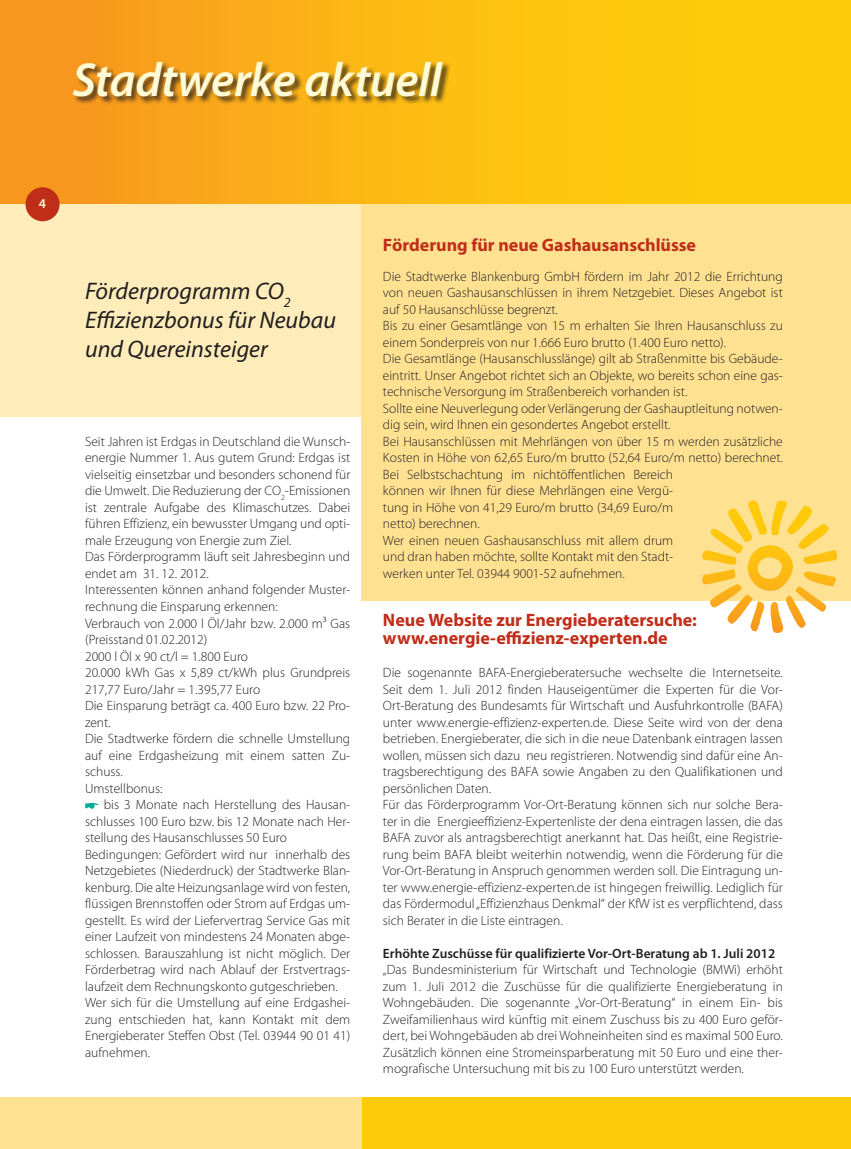
<style>
.page{position:relative;width:851px;height:1149px;background:#fff}
.page>*{position:absolute;margin:0;border:0;box-sizing:border-box;transform-origin:0 0}
.t1{font:italic 600 48px "Myriad Pro";letter-spacing:-.01em;color:#fffbd6}
.t2{font:italic 24px/28.8px "Myriad Pro";color:#231f20}
.t3{font:700 18px/18px "Myriad Pro";letter-spacing:-.005em;color:#c02d19}
.t4{font:300 13.5px/16.5px "Myriad Pro";color:#231f20}
.t5{font:600 13.5px "Myriad Pro";color:#231f20}
.t6{font:600 13.5px "Myriad Pro";color:#fffbd6}
</style>
<div class="page">
<div style="left:0;top:0;width:850px;height:213px;background:linear-gradient(to right,#f7991f,#ffd507)"></div>
<div style="left:0;top:204px;width:850px;height:213px;background:#feedbb"></div>
<div style="left:26px;top:187px;width:34px;height:34px;background:#c02d19;border-radius:50%"></div>
<div style="left:72px;top:61px;width:378px;height:44px;background:#231f20;opacity:.75"></div>
<div style="left:0;top:1097px;width:850px;height:51px;background:#feca0a"></div>
<div style="left:0;top:1097px;width:361px;height:51px;background:#ffe192"></div>
<div style="left:361px;top:204px;width:489px;height:397px;background:#ffe192"></div>
<h1 class="t1" style="left:72px;top:49px;width:371px">Stadtwerke aktuell</h1>
<p class="t6" style="left:39px;top:194px;width:9px">4</p>
<h2 class="t2" style="left:85px;top:276px;width:252px">Förderprogramm CO<sub>2<br></sub>Effizienzbonus für Neubau und Quereinsteiger</h2>
<p class="t4" style="left:85px;top:433px;width:267px">Seit Jahren ist Erdgas in Deutschland die Wunsch&shy;energie Nummer 1. Aus gutem Grund: Erdgas ist vielseitig einsetzbar und besonders schonend für die Umwelt. Die Reduzierung der CO<sub>2</sub>-Emissionen ist zentrale Aufgabe des Klimaschutzes. Dabei führen Effizienz, ein bewusster Umgang und opti&shy;male Erzeugung von Energie zum Ziel.<br>Das Förderprogramm läuft seit Jahresbeginn und endet am 31. 12. 2012.<br>Interessenten können anhand folgender Muster&shy;rechnung die Einsparung erkennen:<br>Verbrauch von 2.000 l Öl/Jahr bzw. 2.000 m³ Gas (Preisstand 01.02.2012)<br>2000 l Öl x 90 ct/l = 1.800 Euro<br>20.000 kWh Gas x 5,89 ct/kWh plus Grundpreis 217,77 Euro/Jahr = 1.395,77 Euro<br>Die Einsparung beträgt ca. 400 Euro bzw. 22 Pro&shy;zent.<br>Die Stadtwerke fördern die schnelle Umstellung auf eine Erdgasheizung mit einem satten Zu&shy;schuss.<br>Umstellbonus:</p>
<p class="t4" style="left:85px;top:796px;width:267px;text-indent:19px">bis 3 Monate nach Herstellung des Hausan&shy;schlusses 100 Euro bzw. bis 12 Monate nach Her&shy;stellung des Hausanschlusses 50 Euro Bedingungen: Gefördert wird nur innerhalb des Netzgebietes (Niederdruck) der Stadtwerke Blan&shy;kenburg. Die alte Heizungsanlage wird von festen, flüssigen Brennstoffen oder Strom auf Erdgas um&shy;gestellt. Es wird der Liefervertrag Service Gas mit einer Laufzeit von mindestens 24 Monaten abge&shy;schlossen. Barauszahlung ist nicht möglich. Der Förderbetrag wird nach Ablauf der Erstvertrags&shy;laufzeit dem Rechnungskonto gutgeschrieben.<br>Wer sich für die Umstellung auf eine Erdgashei&shy;zung entschieden hat, kann Kontakt mit dem Energieberater Steffen Obst (Tel. 03944 90 01 41) aufnehmen.</p>
<h3 class="t3" style="left:383px;top:235px;width:314px">Förderung für neue Gashausanschlüsse</h3>
<p class="t4" style="left:383px;top:268px;width:401px">Die Stadtwerke Blankenburg GmbH fördern im Jahr 2012 die Errichtung von neuen Gashausanschlüssen in ihrem Netzgebiet. Dieses Angebot ist auf 50 Hausanschlüsse begrenzt.<br>Bis zu einer Gesamtlänge von 15 m erhalten Sie Ihren Hausanschluss zu einem Sonderpreis von nur 1.666 Euro brutto (1.400 Euro netto).<br>Die Gesamtlänge (Hausanschlusslänge) gilt ab Straßenmitte bis Gebäude&shy;eintritt. Unser Angebot richtet sich an Objekte, wo bereits schon eine gas&shy;technische Versorgung im Straßenbereich vorhanden ist.<br>Sollte eine Neuverlegung oder Verlängerung der Gashauptleitung notwen&shy;dig sein, wird Ihnen ein gesondertes Angebot erstellt.<br>Bei Hausanschlüssen mit Mehrlängen von über 15 m werden zusätzliche Kosten in Höhe von 62,65 Euro/m brutto (52,64 Euro/m netto) berechnet.<br>Bei Selbstschachtung im nichtöffentlichen Bereich<br>können wir Ihnen für diese Mehrlängen eine Vergü-<br>tung in Höhe von 41,29 Euro/m brutto (34,69 Euro/m<br>netto) berechnen.<br>Wer einen neuen Gashausanschluss mit allem drum<br>und dran haben möchte, sollte Kontakt mit den Stadt-<br>werken unter Tel. 03944 9001-52 aufnehmen.</p>
<h3 class="t3" style="left:383px;top:610px;width:315px">Neue Website zur Energieberatersuche: www.energie-effizienz-experten.de</h3>
<p class="t4" style="left:383px;top:664px;width:401px">Die sogenannte BAFA-Energieberatersuche wechselte die Internetseite.<br>Seit dem 1. Juli 2012 finden Hauseigentümer die Experten für die Vor-Ort-Beratung des Bundesamts für Wirtschaft und Ausfuhrkontrolle (BAFA) unter www.energie-effizienz-experten.de. Diese Seite wird von der dena betrieben. Energieberater, die sich in die neue Datenbank eintragen lassen wollen, müssen sich dazu neu registrieren. Notwendig sind dafür eine An&shy;tragsberechtigung des BAFA sowie Angaben zu den Qualifikationen und persönlichen Daten.<br>Für das Förderprogramm Vor-Ort-Beratung können sich nur solche Bera&shy;ter in die Energieeffizienz-Expertenliste der dena eintragen lassen, die das BAFA zuvor als antragsberechtigt anerkannt hat. Das heißt, eine Registrie&shy;rung beim BAFA bleibt weiterhin notwendig, wenn die Förderung für die Vor-Ort-Beratung in Anspruch genommen werden soll. Die Eintragung un&shy;ter www.energie-effizienz-experten.de ist hingegen freiwillig. Lediglich für das Fördermodul „Effizienzhaus Denkmal“ der KfW ist es verpflichtend, dass sich Berater in die Liste eintragen.</p>
<p class="t5" style="left:383px;top:944px;width:394px">Erhöhte Zuschüsse für qualifizierte Vor-Ort-Beratung ab 1. Juli 2012</p>
<p class="t4" style="left:383px;top:961px;width:401px;text-align:justify">„Das Bundesministerium für Wirtschaft und Technologie (BMWi) erhöht zum 1. Juli 2012 die Zuschüsse für die qualifizierte Energieberatung in Wohngebäuden. Die sogenannte „Vor-Ort-Beratung“ in einem Ein- bis Zweifamilienhaus wird künftig mit einem Zuschuss bis zu 400 Euro geför&shy;dert, bei Wohngebäuden ab drei Wohneinheiten sind es maximal 500 Euro.<br>Zusätzlich können eine Stromeinsparberatung mit 50 Euro und eine ther&shy;mografische Untersuchung mit bis zu 100 Euro unterstützt werden.</p>
</div>
